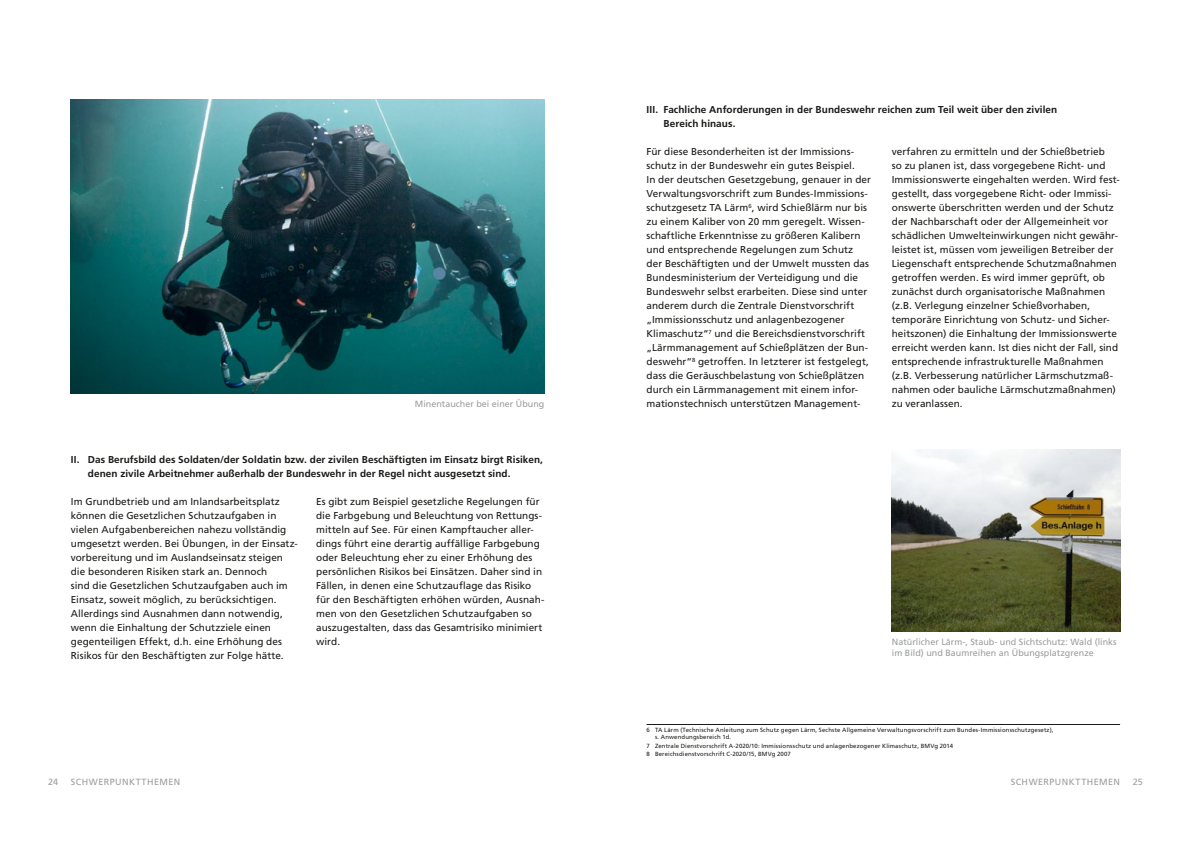
<style>
.page{position:relative;width:1191px;height:842px;background:#fff}
.page>*{position:absolute;margin:0;border:0;box-sizing:border-box;transform-origin:0 0}
.t1{font:10px/14px "Frutiger LT Std";letter-spacing:.005em;color:#1a1a18}
.t2{font:700 10px/14px "Frutiger LT Std";letter-spacing:.005em;color:#1a1a18}
.t3{font:9px/10.5px "Frutiger LT Std";color:#9c9d9d}
.t4{font:9px "Frutiger LT Std";letter-spacing:.05em;color:#9c9d9d}
.t5{font:6px/7px "Frutiger LT Std";letter-spacing:.02em;color:#1a1a18}
</style>
<div class="page">
<img style="left:891px;top:449px;width:229px;height:182px">
<img style="left:71px;top:99px;width:473px;height:294px">
<hr style="left:646px;top:724px;width:474px;height:1px;background:#1a1a18">
<p class="t3" style="left:415px;top:399px;width:131px">Minentaucher bei einer Übung</p>
<p class="t2" style="left:88px;top:453px;width:456px;text-indent:-17px">II. Das Berufsbild des Soldaten/der Soldatin bzw. der zivilen Beschäftigten im Einsatz birgt Risiken, denen zivile Arbeitnehmer außerhalb der Bundeswehr in der Regel nicht ausgesetzt sind.</p>
<p class="t1" style="left:71px;top:495px;width:229px">Im Grundbetrieb und am Inlandsarbeitsplatz können die Gesetzlichen Schutzaufgaben in vielen Aufgabenbereichen nahezu vollständig umgesetzt werden. Bei Übungen, in der Einsatz&shy;vorbereitung und im Auslandseinsatz steigen die besonderen Risiken stark an. Dennoch<br>sind die Gesetzlichen Schutzaufgaben auch im Einsatz, soweit möglich, zu berücksichtigen.<br>Allerdings sind Ausnahmen dann notwendig, wenn die Einhaltung der Schutzziele einen gegenteiligen Effekt, d.h. eine Erhöhung des Risikos für den Beschäftigten zur Folge hätte.</p>
<p class="t1" style="left:316px;top:495px;width:230px">Es gibt zum Beispiel gesetzliche Regelungen für die Farbgebung und Beleuchtung von Rettungs&shy;mitteln auf See. Für einen Kampftaucher aller&shy;dings führt eine derartig auffällige Farbgebung oder Beleuchtung eher zu einer Erhöhung des persönlichen Risikos bei Einsätzen. Daher sind in Fällen, in denen eine Schutzauflage das Risiko für den Beschäftigten erhöhen würden, Ausnah&shy;men von den Gesetzlichen Schutzaufgaben so auszugestalten, dass das Gesamtrisiko minimiert wird.</p>
<p class="t2" style="left:663px;top:103px;width:395px;text-indent:-17px">III. Fachliche Anforderungen in der Bundeswehr reichen zum Teil weit über den zivilen<br>Bereich hinaus.</p>
<p class="t1" style="left:646px;top:145px;width:226px">Für diese Besonderheiten ist der Immissions&shy;schutz in der Bundeswehr ein gutes Beispiel.<br>In der deutschen Gesetzgebung, genauer in der Verwaltungsvorschrift zum Bundes-Immissions&shy;schutzgesetz TA Lärm<sup>6</sup>, wird Schießlärm nur bis zu einem Kaliber von 20 mm geregelt. Wissen&shy;schaftliche Erkenntnisse zu größeren Kalibern und entsprechende Regelungen zum Schutz der Beschäftigten und der Umwelt mussten das Bundesministerium der Verteidigung und die Bundeswehr selbst erarbeiten. Diese sind unter anderem durch die Zentrale Dienstvorschrift „Immissionsschutz und anlagenbezogener Klimaschutz“<sup>7</sup> und die Bereichsdienstvorschrift „Lärmmanagement auf Schießplätzen der Bun&shy;deswehr“<sup>8</sup> getroffen. In letzterer ist festgelegt, dass die Geräuschbelastung von Schießplätzen durch ein Lärmmanagement mit einem infor&shy;mationstechnisch unterstützen Management-</p>
<p class="t1" style="left:891px;top:145px;width:229px">verfahren zu ermitteln und der Schießbetrieb<br>so zu planen ist, dass vorgegebene Richt- und Immissionswerte eingehalten werden. Wird fest&shy;gestellt, dass vorgegebene Richt- oder Immissi&shy;onswerte überschritten werden und der Schutz der Nachbarschaft oder der Allgemeinheit vor schädlichen Umwelteinwirkungen nicht gewähr&shy;leistet ist, müssen vom jeweiligen Betreiber der Liegenschaft entsprechende Schutzmaßnahmen getroffen werden. Es wird immer geprüft, ob zunächst durch organisatorische Maßnahmen (z.B. Verlegung einzelner Schießvorhaben, temporäre Einrichtung von Schutz- und Sicher&shy;heitszonen) die Einhaltung der Immissionswerte erreicht werden kann. Ist dies nicht der Fall, sind entsprechende infrastrukturelle Maßnahmen (z.B. Verbesserung natürlicher Lärmschutzmaß&shy;nahmen oder bauliche Lärmschutzmaßnahmen) zu veranlassen.</p>
<p class="t3" style="left:891px;top:637px;width:226px">Natürlicher Lärm-, Staub- und Sichtschutz: Wald (links im Bild) und Baumreihen an Übungsplatzgrenze</p>
<p class="t5" style="left:655px;top:727px;width:400px;text-indent:-9px">6 TA Lärm (Technische Anleitung zum Schutz gegen Lärm, Sechste Allgemeine Verwaltungsvorschrift zum Bundes-Immissionsschutzgesetz), s. Anwendungsbereich 1d.</p>
<p class="t5" style="left:646px;top:741px;width:308px;line-height:8.4px">7 Zentrale Dienstvorschrift A-2020/10: Immissionsschutz und anlagenbezogener Klimaschutz, BMVg 2014<br>8 Bereichsdienstvorschrift C-2020/15, BMVg 2007</p>
<p class="t3" style="left:48px;top:777px;width:12px">24</p>
<p class="t4" style="left:71px;top:777px;width:111px">Schwerpunktthemen</p>
<p class="t4" style="left:1010px;top:777px;width:111px">Schwerpunktthemen</p>
<p class="t3" style="left:1132px;top:777px;width:12px">25</p>
</div>
